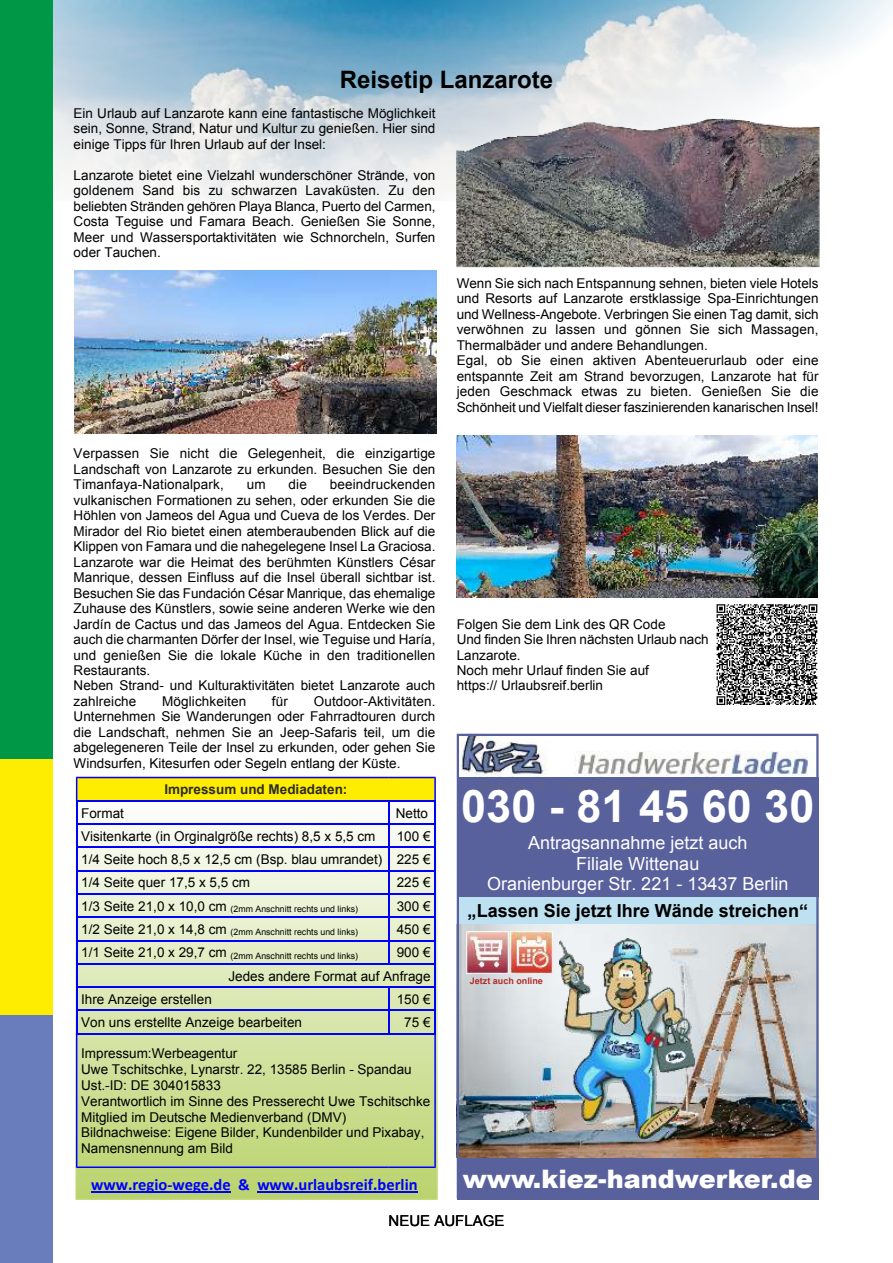
<style>
.page{position:relative;width:893px;height:1263px;background:#fff}
.page>*{position:absolute;margin:0;border:0;box-sizing:border-box;transform-origin:0 0}
.t1{font:700 45px "Arial";color:#fff}
.t2{font:900 25.5px "Arial";color:#fff}
.t3{font:700 24px "Arial";color:#000}
.t4{font:18px/20.7px "Arial";color:#fff;text-align:center}
.t5{font:700 18px "Arial";color:#000}
.t6{font:700 16.5px "Calibri";color:#00f}
.t7{font:15px "Arial";color:#000}
.t8{font:13.5px/15.5px "Arial";color:#000;text-align:justify}
.t9{font:700 13.5px "Arial";color:#2c2b2a}
.t10{font:700 9px "Arial";color:#b32c27}
.t11{font:8.85px "Arial";color:#000}
.s1{font-size:13.5px}
</style>
<div class="page">
<img style="left:53px;top:0;width:840px;height:200px">
<div style="left:0;top:0;width:53px;height:247px;background:#009847"></div>
<div style="left:0;top:247px;width:53px;height:256px;background:#009847"></div>
<div style="left:0;top:503px;width:53px;height:256px;background:#009847"></div>
<div style="left:0;top:759px;width:53px;height:256px;background:#ffed00"></div>
<div style="left:0;top:1015px;width:53px;height:248px;background:#697dbc"></div>
<img style="left:75px;top:798px;width:363px;height:401px">
<svg style="left:76px;top:777px;width:360px;height:391px"></svg>
<hr style="left:91px;top:1191px;width:140px;height:1px;background:#00f">
<hr style="left:257px;top:1191px;width:161px;height:1px;background:#00f">
<img style="left:74px;top:271px;width:362px;height:163px">
<img style="left:457px;top:104px;width:362px;height:164px">
<img style="left:457px;top:435px;width:360px;height:162px">
<svg style="left:717px;top:604px;width:100px;height:101px"></svg>
<div style="left:457px;top:1157px;width:362px;height:42px;background:#58619c"></div>
<img style="left:457px;top:733px;width:362px;height:1px">
<img style="left:457px;top:734px;width:362px;height:424px">
<h3 class="t3" style="left:340px;top:70px;width:215px">Reisetip Lanzarote</h3>
<p class="t8" style="left:74px;top:106px;width:363px">Ein Urlaub auf Lanzarote kann eine fantastische Möglichkeit sein, Sonne, Strand, Natur und Kultur zu genießen. Hier sind einige Tipps für Ihren Urlaub auf der Insel:</p>
<p class="t8" style="left:74px;top:168px;width:363px">Lanzarote bietet eine Vielzahl wunderschöner Strände, von goldenem Sand bis zu schwarzen Lavaküsten. Zu den beliebten Stränden gehören Playa Blanca, Puerto del Carmen, Costa Teguise und Famara Beach. Genießen Sie Sonne, Meer und Wassersportaktivitäten wie Schnorcheln, Surfen oder Tauchen.</p>
<p class="t8" style="left:74px;top:447px;width:363px">Verpassen Sie nicht die Gelegenheit, die einzigartige Landschaft von Lanzarote zu erkunden. Besuchen Sie den Timanfaya-Nationalpark,</p>
<p class="t8" style="left:74px;top:478px;width:363px;text-align:left;text-indent:256px">beeindruckenden vulkanischen Formationen zu sehen, oder erkunden Sie die Höhlen von Jameos del Agua und Cueva de los Verdes. Der Mirador del Rio bietet einen atemberaubenden Blick auf die Klippen von Famara und die nahegelegene Insel La Graciosa.<br>Lanzarote war die Heimat des berühmten Künstlers César Manrique, dessen Einfluss auf die Insel überall sichtbar ist.<br>Besuchen Sie das Fundación César Manrique, das ehemalige Zuhause des Künstlers, sowie seine anderen Werke wie den Jardín de Cactus und das Jameos del Agua. Entdecken Sie auch die charmanten Dörfer der Insel, wie Teguise und Haría, und genießen Sie die lokale Küche in den traditionellen Restaurants.<br>Neben Strand- und Kulturaktivitäten bietet Lanzarote auch zahlreiche</p>
<p class="t8" style="left:247px;top:478px;width:20px">um</p>
<p class="t8" style="left:289px;top:478px;width:20px">die</p>
<p class="t8" style="left:74px;top:695px;width:363px;text-indent:240px">Outdoor-Aktivitäten.<br>Unternehmen Sie Wanderungen oder Fahrradtouren durch die Landschaft, nehmen Sie an Jeep-Safaris teil, um die abgelegeneren Teile der Insel zu erkunden, oder gehen Sie Windsurfen, Kitesurfen oder Segeln entlang der Küste.</p>
<p class="t8" style="left:162px;top:695px;width:86px">Möglichkeiten</p>
<p class="t8" style="left:272px;top:695px;width:18px">für</p>
<p class="t9" style="left:164px;top:784px;width:185px">Impressum und Mediadaten:</p>
<p class="t8" style="left:81px;top:806px;width:44px">Format</p>
<p class="t8" style="left:396px;top:806px;width:34px">Netto</p>
<p class="t8" style="left:81px;top:830px;width:296px">Visitenkarte (in Orginalgröße rechts) 8,5 x 5,5 cm</p>
<p class="t8" style="left:81px;top:826px;width:351px;line-height:23.2px;text-indent:316px">100 € 1/4 Seite hoch 8,5 x 12,5 cm (Bsp. blau umrandet) 225 € 1/4 Seite quer 17,5 x 5,5 cm</p>
<p class="t8" style="left:397px;top:876px;width:35px">225 €</p>
<p class="t11" style="left:81px;top:905px;width:278px"><span class="s1">1/3 Seite 21,0 x 10,0 cm</span> (2mm Anschnitt rechts und links)</p>
<p class="t8" style="left:397px;top:899px;width:35px">300 €</p>
<p class="t11" style="left:81px;top:929px;width:278px"><span class="s1">1/2 Seite 21,0 x 14,8 cm</span> (2mm Anschnitt rechts und links)</p>
<p class="t8" style="left:397px;top:923px;width:35px">450 €</p>
<p class="t11" style="left:81px;top:952px;width:278px"><span class="s1">1/1 Seite 21,0 x 29,7 cm</span> (2mm Anschnitt rechts und links)</p>
<p class="t8" style="left:228px;top:942px;width:204px;line-height:23.2px;text-align:right">900 €<br>Jedes andere Format auf Anfrage</p>
<p class="t8" style="left:81px;top:993px;width:132px">Ihre Anzeige erstellen</p>
<p class="t8" style="left:397px;top:993px;width:35px">150 €</p>
<p class="t8" style="left:81px;top:1016px;width:222px">Von uns erstellte Anzeige bearbeiten</p>
<p class="t8" style="left:404px;top:1016px;width:28px">75 €</p>
<p class="t8" style="left:81px;top:1047px;width:351px;text-align:left">Impressum:Werbeagentur<br>Uwe Tschitschke, Lynarstr. 22, 13585 Berlin - Spandau Ust.-ID: DE 304015833<br>Verantwortlich im Sinne des Presserecht Uwe Tschitschke Mitglied im Deutsche Medienverband (DMV)<br>Bildnachweise: Eigene Bilder, Kundenbilder und Pixabay, Namensnennung am Bild</p>
<p class="t6" style="left:91px;top:1177px;width:328px">www.regio-wege.de &amp; www.urlaubsreif.berlin</p>
<p class="t8" style="left:457px;top:277px;width:363px;text-align:left">Wenn Sie sich nach Entspannung sehnen, bieten viele Hotels und Resorts auf Lanzarote erstklassige Spa-Einrichtungen und Wellness-Angebote. Verbringen Sie einen Tag damit, sich verwöhnen zu lassen und gönnen Sie sich Massagen, Thermalbäder und andere Behandlungen.<br>Egal, ob Sie einen aktiven Abenteuerurlaub oder eine entspannte Zeit am Strand bevorzugen, Lanzarote hat für jeden Geschmack etwas zu bieten. Genießen Sie die Schönheit und Vielfalt dieser faszinierenden kanarischen Insel!</p>
<p class="t8" style="left:457px;top:617px;width:253px;text-align:left">Folgen Sie dem Link des QR Code<br>Und finden Sie Ihren nächsten Urlaub nach<br>Lanzarote.<br>Noch mehr Urlauf finden Sie auf<br>https:// Urlaubsreif.berlin</p>
<h1 class="t1" style="left:461px;top:789px;width:355px">030 - 81 45 60 30</h1>
<h3 class="t4" style="left:487px;top:834px;width:303px">Antragsannahme jetzt auch<br>Filiale Wittenau<br>Oranienburger Str. 221 - 13437 Berlin</h3>
<h3 class="t5" style="left:468px;top:904px;width:342px">„Lassen Sie jetzt Ihre Wände streichen“</h3>
<p class="t10" style="left:470px;top:977px;width:75px">Jetzt auch online</p>
<h2 class="t2" style="left:463px;top:1170px;width:351px">www.kiez-handwerker.de</h2>
<p class="t7" style="left:389px;top:1215px;width:117px">NEUE AUFLAGE</p>
</div>
